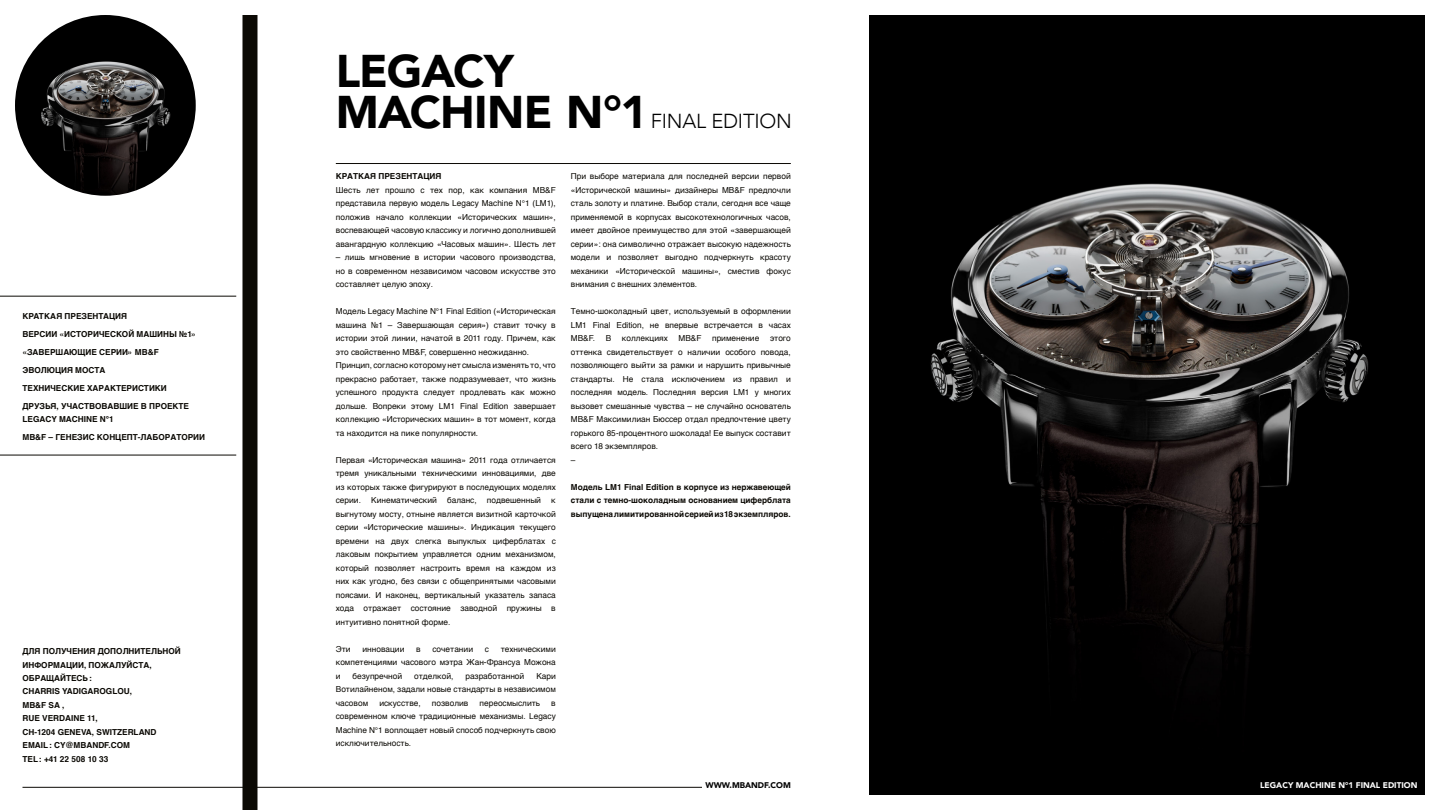
<style>
.page{position:relative;width:1440px;height:810px;background:#fff}
.page>*{position:absolute;margin:0;border:0;box-sizing:border-box;transform-origin:0 0}
.t1{font:900 45.75px/41.2px "Avenir";letter-spacing:-.02em;color:#000}
.t2{font:300 20.25px "Avenir";letter-spacing:-.01em;color:#000}
.t3{font:8.25px/13.5px "Helvetica";color:#0b0904;text-align:justify}
.t4{font:700 8.25px/13.5px "Helvetica";color:#0b0904}
.t5{font:900 8.25px "Avenir";color:#fff}
.t6{font:900 8.25px "Avenir";color:#000}
</style>
<div class="page">
<hr style="left:22px;top:787px;width:680px;height:1px;background:#0b0904">
<hr style="left:336px;top:163px;width:455px;height:1px;background:#0b0904">
<img style="left:15px;top:15px;width:181px;height:181px;border-radius:90px">
<div style="left:242px;top:15px;width:15px;height:795px;background:#0b0904"></div>
<hr style="left:0;top:296px;width:236px;height:1px;background:#0b0904">
<hr style="left:0;top:455px;width:236px;height:1px;background:#0b0904">
<img style="left:869px;top:15px;width:556px;height:780px">
<p class="t4" style="left:22px;top:307px;width:176px;line-height:18px">КРАТКАЯ ПРЕЗЕНТАЦИЯ<br>ВЕРСИИ «ИСТОРИЧЕСКОЙ МАШИНЫ №1» «ЗАВЕРШАЮЩИЕ СЕРИИ» MB&amp;F<br>ЭВОЛЮЦИЯ МОСТА<br>ТЕХНИЧЕСКИЕ ХАРАКТЕРИСТИКИ<br>ДРУЗЬЯ, УЧАСТВОВАВШИЕ В ПРОЕКТЕ</p>
<p class="t4" style="left:22px;top:410px;width:184px;line-height:18px">LEGACY MACHINE N°1<br>MB&amp;F – ГЕНЕЗИС КОНЦЕПТ-ЛАБОРАТОРИИ</p>
<p class="t4" style="left:22px;top:644px;width:160px">ДЛЯ ПОЛУЧЕНИЯ ДОПОЛНИТЕЛЬНОЙ<br>ИНФОРМАЦИИ, ПОЖАЛУЙСТА,<br>ОБРАЩАЙТЕСЬ:<br>CHARRIS YADIGAROGLOU,<br>MB&amp;F SA ,<br>RUE VERDAINE 11,<br>CH-1204 GENEVA, SWITZERLAND<br>EMAIL: CY@MBANDF.COM<br>TEL: +41 22 508 10 33</p>
<h1 class="t1" style="left:336px;top:49px;width:313px">LEGACY<br>MACHINE N°1</h1>
<h2 class="t2" style="left:651px;top:109px;width:143px">FINAL EDITION</h2>
<p class="t4" style="left:336px;top:170px;width:107px">КРАТКАЯ ПРЕЗЕНТАЦИЯ</p>
<p class="t3" style="left:336px;top:183px;width:222px">Шесть лет прошло с тех пор, как компания MB&amp;F представила первую модель Legacy Machine N°1 (LM1), положив начало коллекции «Исторических машин», воспевающей часовую классику и логично дополнившей авангардную коллекцию «Часовых машин». Шесть лет</p>
<p class="t3" style="left:336px;top:251px;width:221px">– лишь мгновение в истории часового производства, но в современном независимом часовом искусстве это составляет целую эпоху.</p>
<p class="t3" style="left:336px;top:305px;width:222px;text-align:left">Модель Legacy Machine N°1 Final Edition («Историческая машина №1 – Завершающая серия») ставит точку в истории этой линии, начатой в 2011 году. Причем, как это свойственно MB&amp;F, совершенно неожиданно.<br>Принцип, согласно которому нет смысла изменять то, что прекрасно работает, также подразумевает, что жизнь успешного продукта следует продлевать как можно дольше. Вопреки этому LM1 Final Edition завершает коллекцию «Исторических машин» в тот момент, когда та находится на пике популярности.</p>
<p class="t3" style="left:336px;top:453px;width:222px">Первая «Историческая машина» 2011 года отличается тремя уникальными техническими инновациями, две из которых также фигурируют в последующих моделях серии. Кинематический баланс, подвешенный к выгнутому мосту, отныне является визитной карточкой серии «Исторические машины». Индикация текущего времени на двух слегка выпуклых циферблатах с лаковым покрытием управляется одним механизмом, который позволяет настроить время на каждом из них как угодно, без связи с общепринятыми часовыми поясами. И наконец, вертикальный указатель запаса хода отражает состояние заводной пружины в интуитивно понятной форме.</p>
<p class="t3" style="left:336px;top:642px;width:16px">Эти</p>
<p class="t3" style="left:362px;top:642px;width:44px">инновации</p>
<p class="t3" style="left:416px;top:642px;width:6px">в</p>
<p class="t3" style="left:433px;top:642px;width:42px">сочетании</p>
<p class="t3" style="left:485px;top:642px;width:6px">с</p>
<p class="t3" style="left:336px;top:642px;width:221px;text-indent:165px">техническими компетенциями часового мэтра Жан-Франсуа Можона и</p>
<p class="t3" style="left:353px;top:669px;width:51px">безупречной</p>
<p class="t3" style="left:414px;top:669px;width:41px">отделкой,</p>
<p class="t3" style="left:465px;top:669px;width:60px">разработанной</p>
<p class="t3" style="left:336px;top:669px;width:221px;text-indent:201px">Кари Вотилайненом, задали новые стандарты в независимом часовом</p>
<p class="t3" style="left:379px;top:696px;width:43px">искусстве,</p>
<p class="t3" style="left:432px;top:696px;width:38px">позволив</p>
<p class="t3" style="left:480px;top:696px;width:62px">переосмыслить</p>
<p class="t3" style="left:336px;top:696px;width:222px;text-indent:215px">в современном ключе традиционные механизмы. Legacy Machine N°1 воплощает новый способ подчеркнуть свою исключительность.</p>
<p class="t3" style="left:571px;top:170px;width:222px">При выборе материала для последней версии первой «Исторической машины» дизайнеры MB&amp;F предпочли сталь золоту и платине. Выбор стали, сегодня все чаще применяемой в корпусах высокотехнологичных часов, имеет двойное преимущество для этой «завершающей серии»: она символично отражает высокую надежность модели и позволяет выгодно подчеркнуть красоту механики «Исторической машины», сместив фокус внимания с внешних элементов.</p>
<p class="t3" style="left:571px;top:305px;width:221px">Темно-шоколадный цвет, используемый в оформлении LM1 Final Edition, не впервые встречается в часах MB&amp;F.</p>
<p class="t3" style="left:606px;top:332px;width:7px">В</p>
<p class="t3" style="left:622px;top:332px;width:47px">коллекциях</p>
<p class="t3" style="left:679px;top:332px;width:24px">MB&amp;F</p>
<p class="t3" style="left:712px;top:332px;width:49px">применение</p>
<p class="t3" style="left:571px;top:332px;width:222px;text-align:left;text-indent:199px">этого оттенка свидетельствует о наличии особого повода, позволяющего выйти за рамки и нарушить привычные стандарты. Не стала исключением из правил и последняя модель. Последняя версия LM1 у многих вызовет смешанные чувства – не случайно основатель MB&amp;F Максимилиан Бюссер отдал предпочтение цвету горького 85-процентного шоколада! Ее выпуск составит всего 18 экземпляров.<br>–</p>
<p class="t4" style="left:571px;top:480px;width:221px;text-align:justify">Модель LM1 Final Edition в корпусе из нержавеющей стали с темно-шоколадным основанием циферблата выпущена лимитированной серией из 18 экземпляров.</p>
<p class="t6" style="left:705px;top:778px;width:87px">WWW.MBANDF.COM</p>
<p class="t5" style="left:1260px;top:778px;width:159px">LEGACY MACHINE N°1 FINAL EDITION</p>
</div>
